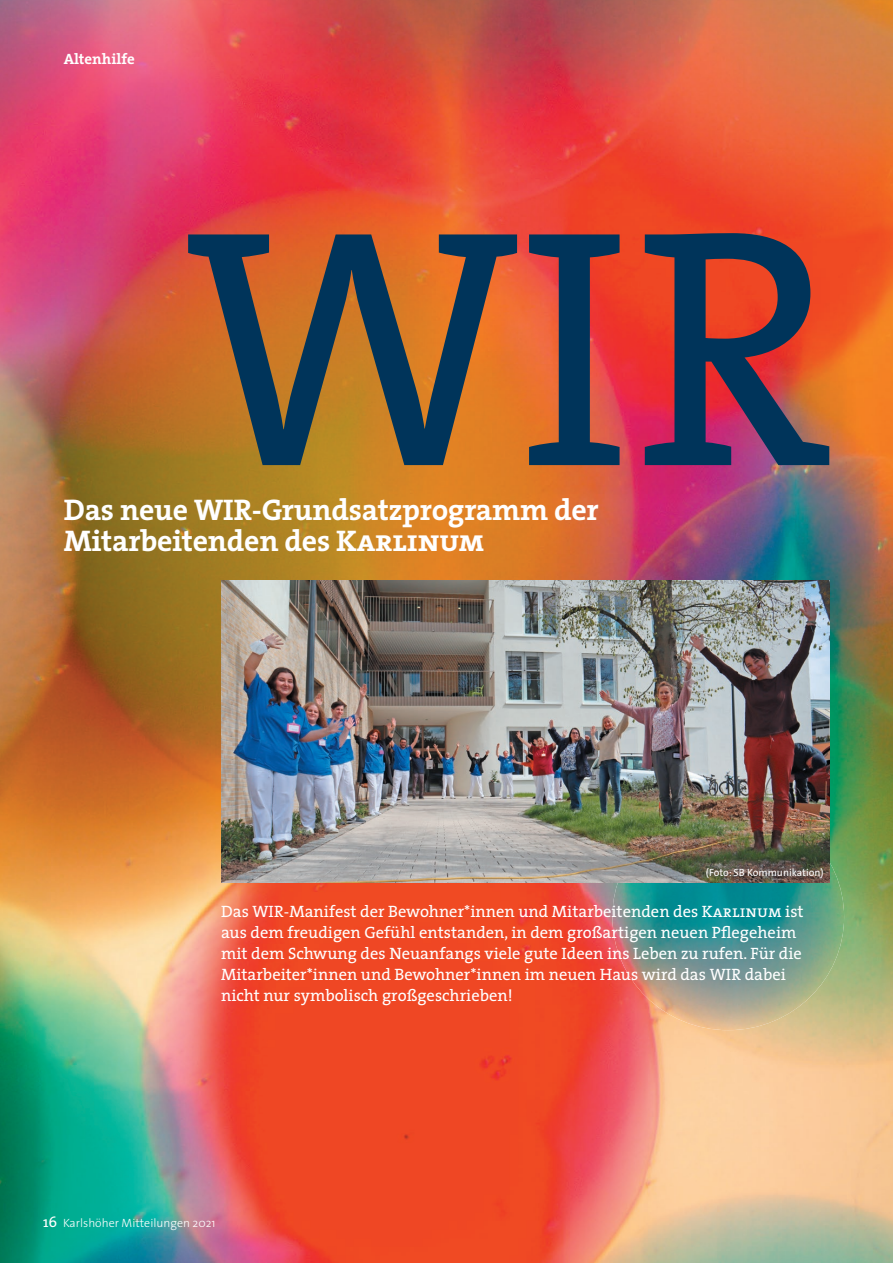
<style>
.page{position:relative;width:893px;height:1263px;background:#fff}
.page>*{position:absolute;margin:0;border:0;box-sizing:border-box;transform-origin:0 0}
.t1{font:341.55px "The Serif";color:#00345a}
.t2{font:700 30px/31.5px "The Serif";letter-spacing:-.01em;color:#fff}
.t3{font:16.5px/21px "The Serif";color:#fff}
.t4{font:700 15px "The Serif";color:#fff}
.t5{font:300 12px "The Sans";color:#fff}
.t6{font:10.5px "The Sans";color:#fff}
.s1{font-family:"The Serif Bold Caps";font-weight:400}
.s2{font-family:"The Serif Caps"}
.s3{font-family:"The Serif";font-weight:400;font-size:15px}
</style>
<div class="page">
<img style="left:0;top:0;width:893px;height:1263px">
<img style="left:612px;top:804px;width:232px;height:226px">
<img style="left:221px;top:581px;width:608px;height:302px">
<p class="t4" style="left:64px;top:46px;width:73px">Altenhilfe</p>
<h1 class="t1" style="left:186px;top:66px;width:652px">WIR</h1>
<h2 class="t2" style="left:64px;top:493px;width:537px">Das neue WIR-Grundsatzprogramm der<br>Mitarbeitenden des <span class="s1">Karlinum</span></h2>
<p class="t6" style="left:706px;top:863px;width:119px">(Foto: SB Kommunikation)</p>
<p class="t3" style="left:221px;top:900px;width:584px">Das WIR-Manifest der Bewohner*innen und Mitarbeitenden des <span class="s2">Karlinum</span> ist aus dem freudigen Gefühl entstanden, in dem großartigen neuen Pflegeheim mit dem Schwung des Neuanfangs viele gute Ideen ins Leben zu rufen. Für die Mitarbeiter*innen und Bewohner*innen im neuen Haus wird das WIR dabei nicht nur symbolisch großgeschrieben!</p>
<p class="t5" style="left:43px;top:1213px;width:174px"><span class="s3">16</span> Karlshöher Mitteilungen 2021</p>
</div>
